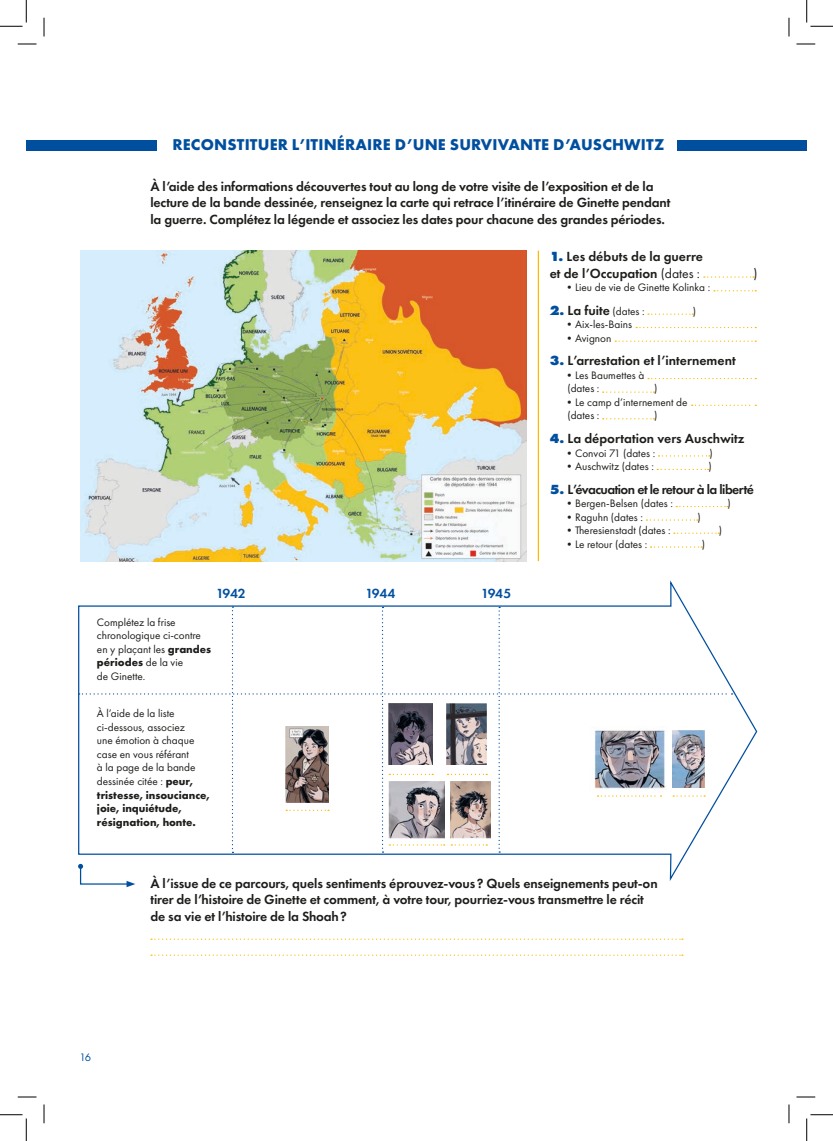
<style>
.page{position:relative;width:833px;height:1141px;background:#fff}
.page>*{position:absolute;margin:0;border:0;box-sizing:border-box;transform-origin:0 0}
.t1{font:700 16.25px "Futura PT";letter-spacing:.01em;color:#004f9f}
.t2{font:600 13.75px/16.5px "Futura PT";letter-spacing:-.01em;color:#1d1d1b}
.t3{font:600 13.75px "Futura PT";letter-spacing:-.04em;color:#1d1d1b}
.t4{font:600 13.75px "Futura PT";letter-spacing:-.025em;color:#004f9f}
.t5{font:13.75px "Futura PT";color:#1d1d1b}
.t6{font:11.25px/13.5px "Futura PT";color:#1d1d1b}
.t7{font:11.25px "Futura PT";color:#004f9f}
.s1{font-weight:700}
.s2{font-weight:800;color:#004f9f}
.s3{font-weight:400}
.s4{font-weight:400;font-size:11.25px}
</style>
<div class="page">
<svg style="left:78px;top:580px;width:679px;height:300px"></svg>
<img style="left:80px;top:251px;width:446px;height:310px">
<div style="left:26px;top:140px;width:130px;height:10px;background:#004f9f"></div>
<div style="left:677px;top:140px;width:129px;height:10px;background:#004f9f"></div>
<svg style="left:703px;top:276px;width:50px;height:2px"></svg>
<svg style="left:647px;top:313px;width:46px;height:2px"></svg>
<svg style="left:602px;top:391px;width:52px;height:2px"></svg>
<svg style="left:602px;top:418px;width:52px;height:1px"></svg>
<svg style="left:658px;top:455px;width:51px;height:1px"></svg>
<svg style="left:656px;top:469px;width:52px;height:1px"></svg>
<svg style="left:675px;top:506px;width:52px;height:1px"></svg>
<svg style="left:646px;top:519px;width:51px;height:1px"></svg>
<svg style="left:673px;top:532px;width:46px;height:2px"></svg>
<svg style="left:650px;top:546px;width:51px;height:1px"></svg>
<svg style="left:635px;top:327px;width:120px;height:1px"></svg>
<svg style="left:615px;top:340px;width:140px;height:2px"></svg>
<svg style="left:647px;top:378px;width:108px;height:1px"></svg>
<svg style="left:691px;top:404px;width:64px;height:2px"></svg>
<svg style="left:713px;top:290px;width:42px;height:1px"></svg>
<hr style="left:537px;top:251px;width:1px;height:310px;background:#fbba00">
<svg style="left:79px;top:606px;width:653px;height:246px"></svg>
<svg style="left:78px;top:863px;width:57px;height:24px"></svg>
<svg style="left:151px;top:954px;width:531px;height:1px"></svg>
<svg style="left:151px;top:938px;width:531px;height:1px"></svg>
<svg style="left:18px;top:43px;width:18px;height:2px"></svg>
<svg style="left:796px;top:43px;width:18px;height:2px"></svg>
<svg style="left:18px;top:1096px;width:18px;height:1px"></svg>
<svg style="left:796px;top:1096px;width:18px;height:1px"></svg>
<svg style="left:43px;top:18px;width:2px;height:18px"></svg>
<svg style="left:43px;top:1104px;width:2px;height:19px"></svg>
<svg style="left:788px;top:18px;width:1px;height:18px"></svg>
<svg style="left:788px;top:1104px;width:1px;height:19px"></svg>
<svg style="left:0;top:0;width:27px;height:27px"></svg>
<svg style="left:0;top:1114px;width:27px;height:26px"></svg>
<svg style="left:806px;top:0;width:26px;height:27px"></svg>
<svg style="left:806px;top:1114px;width:26px;height:26px"></svg>
<p class="t1" style="left:172px;top:134px;width:493px">RECONSTITUER L’ITINÉRAIRE D’UNE SURVIVANTE D’AUSCHWITZ</p>
<p class="t2" style="left:150px;top:178px;width:521px">À l’aide des informations découvertes tout au long de votre visite de l’exposition et de la lecture de la bande dessinée, renseignez la carte qui retrace l’itinéraire de Ginette pendant la guerre. Complétez la légende et associez les dates pour chacune des grandes périodes.</p>
<p class="t4" style="left:216px;top:585px;width:31px">1942</p>
<p class="t4" style="left:365px;top:585px;width:31px">1944</p>
<p class="t4" style="left:481px;top:585px;width:31px">1945</p>
<p class="t6" style="left:97px;top:615px;width:116px">Complétez la frise chronologique ci-contre en y plaçant les <span class="s1">grandes périodes</span> de la vie</p>
<p class="t6" style="left:97px;top:669px;width:50px">de Ginette.</p>
<p class="t6" style="left:97px;top:706px;width:114px">À l’aide de la liste ci-dessous, associez<br>une émotion à chaque case en vous référant<br>à la page de la bande dessinée citée : <span class="s1">peur, tristesse, insouciance, joie, inquiétude, résignation, honte.</span></p>
<p class="t2" style="left:549px;top:248px;width:155px"><span class="s2">1.</span> Les débuts de la guerre</p>
<p class="t2" style="left:549px;top:265px;width:152px">et de l’Occupation <span class="s3">(dates :</span></p>
<p class="t5" style="left:753px;top:265px;width:6px">)</p>
<p class="t6" style="left:563px;top:280px;width:148px">•Lieu de vie de Ginette Kolinka :</p>
<p class="t2" style="left:549px;top:302px;width:96px"><span class="s2">2.</span> La fuite <span class="s4">(dates :</span></p>
<p class="t6" style="left:692px;top:304px;width:5px">)</p>
<p class="t6" style="left:563px;top:318px;width:70px">•Aix-les-Bains</p>
<p class="t6" style="left:563px;top:331px;width:49px">•Avignon</p>
<p class="t2" style="left:549px;top:352px;width:187px"><span class="s2">3.</span> L’arrestation et l’internement</p>
<p class="t6" style="left:563px;top:368px;width:82px">•Les Baumettes à</p>
<p class="t6" style="left:567px;top:382px;width:34px">(dates :</p>
<p class="t6" style="left:653px;top:382px;width:5px">)</p>
<p class="t6" style="left:563px;top:395px;width:125px">•Le camp d’internement de</p>
<p class="t6" style="left:567px;top:409px;width:34px">(dates :</p>
<p class="t6" style="left:653px;top:409px;width:5px">)</p>
<p class="t2" style="left:549px;top:430px;width:196px"><span class="s2">4.</span> La déportation vers Auschwitz</p>
<p class="t6" style="left:563px;top:446px;width:93px">•Convoi 71 (dates :</p>
<p class="t6" style="left:709px;top:446px;width:5px">)</p>
<p class="t6" style="left:563px;top:459px;width:91px">•Auschwitz (dates :</p>
<p class="t6" style="left:708px;top:459px;width:5px">)</p>
<p class="t3" style="left:549px;top:480px;width:206px"><span class="s2">5.</span> L’évacuation et le retour à la liberté</p>
<p class="t6" style="left:563px;top:496px;width:111px">•Bergen-Belsen (dates :</p>
<p class="t6" style="left:727px;top:496px;width:5px">)</p>
<p class="t6" style="left:563px;top:510px;width:81px">•Raguhn (dates :</p>
<p class="t6" style="left:697px;top:510px;width:5px">)</p>
<p class="t6" style="left:563px;top:523px;width:108px">•Theresienstadt (dates :</p>
<p class="t6" style="left:718px;top:523px;width:5px">)</p>
<p class="t6" style="left:563px;top:537px;width:85px">•Le retour (dates :</p>
<p class="t6" style="left:701px;top:537px;width:5px">)</p>
<p class="t7" style="left:79px;top:1050px;width:13px">16</p>
<p class="t2" style="left:150px;top:874px;width:508px">À l’issue de ce parcours, quels sentiments éprouvez-vous? Quels enseignements peut-on tirer de l’histoire de Ginette et comment, à votre tour, pourriez-vous transmettre le récit de sa vie et l’histoire de la Shoah?</p>
</div>
